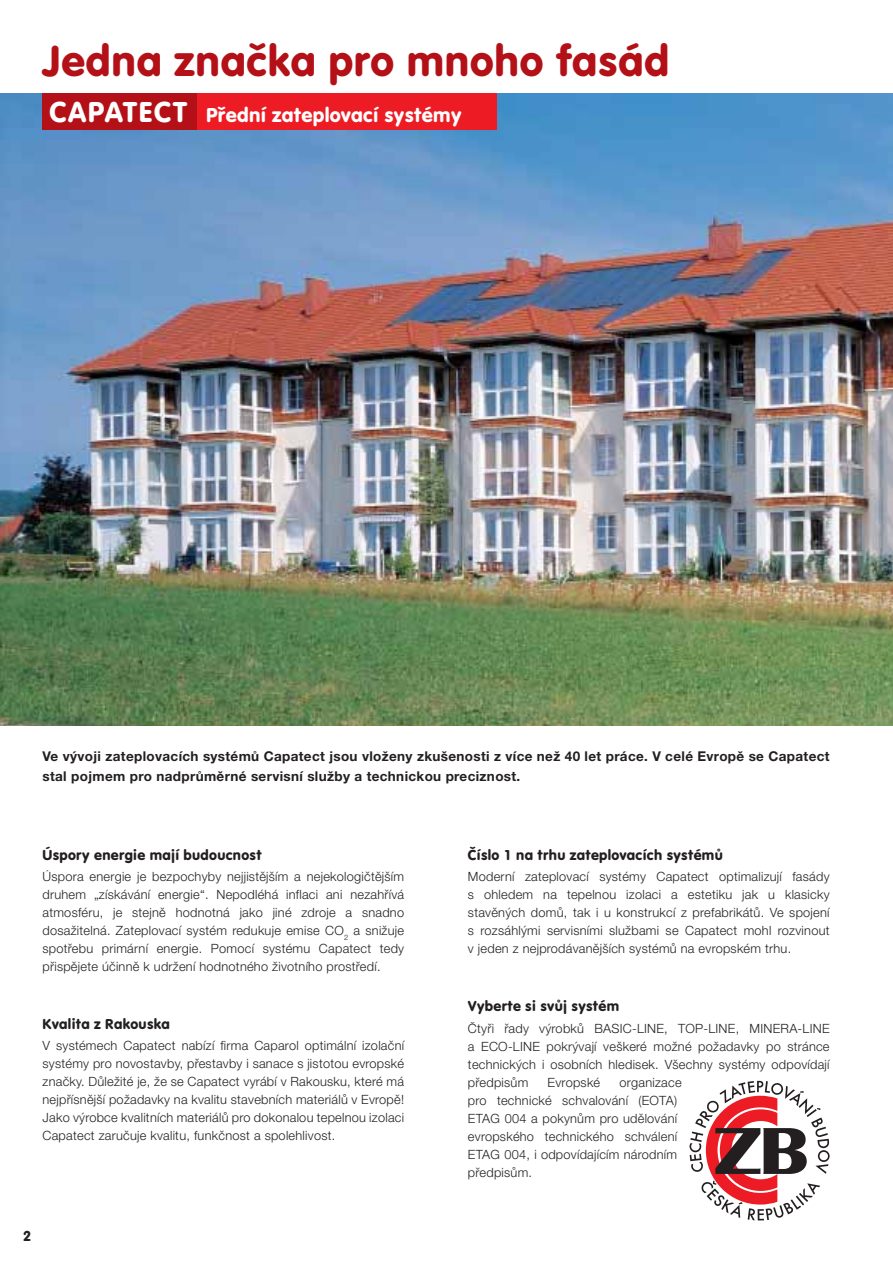
<style>
.page{position:relative;width:893px;height:1263px;background:#fff}
.page>*{position:absolute;margin:0;border:0;box-sizing:border-box;transform-origin:0 0}
.t1{font:45px "VAG Rundschrift DCE";letter-spacing:.015em;color:#b31117}
.t2{font:21px "VAG Rundschrift DCE";letter-spacing:.015em;color:#fff}
.t3{font:15px "VAG Rundschrift DCE";letter-spacing:.02em;color:#231f20}
.t4{font:700 13.5px/19.5px "Helvetica Neue CE";letter-spacing:.025em;color:#231f20}
.t5{font:300 12.75px/18px "Helvetica Neue CE";letter-spacing:.02em;color:#231f20;text-align:justify}
.s1{font-size:30px}
</style>
<div class="page">
<img style="left:0;top:94px;width:892px;height:631px">
<div style="left:43px;top:94px;width:446px;height:36px;background:#b31117"></div>
<div style="left:197px;top:94px;width:299px;height:36px;background:#ed1c24"></div>
<svg style="left:689px;top:1081px;width:140px;height:139px"></svg>
<h1 class="t1" style="left:43px;top:45px;width:628px">Jedna značka pro mnoho fasád</h1>
<h2 class="t2" style="left:50px;top:107px;width:413px"><span class="s1">CAPATECT</span> Přední zateplovací systémy</h2>
<p class="t4" style="left:43px;top:748px;width:788px">Ve vývoji zateplovacích systémů Capatect jsou vloženy zkušenosti z více než 40 let práce. V celé Evropě se Capatect stal pojmem pro nadprůměrné servisní služby a technickou preciznost.</p>
<p class="t3" style="left:43px;top:850px;width:221px">Úspory energie mají budoucnost</p>
<p class="t5" style="left:43px;top:869px;width:363px">Úspora energie je bezpochyby nejjistějším a nejekologičtějším druhem „získávání energie“. Nepodléhá inflaci ani nezahřívá atmosféru, je stejně hodnotná jako jiné zdroje a snadno dosažitelná. Zateplovací systém redukuje emise CO<sub>2</sub> a snižuje spotřebu primární energie. Pomocí systému Capatect tedy přispějete účinně k udržení hodnotného životního prostředí.</p>
<p class="t3" style="left:43px;top:1018px;width:129px">Kvalita z Rakouska</p>
<p class="t5" style="left:43px;top:1038px;width:363px">V systémech Capatect nabízí firma Caparol optimální izolační systémy pro novostavby, přestavby i sanace s jistotou evropské značky. Důležité je, že se Capatect vyrábí v Rakousku, které má nejpřísnější požadavky na kvalitu stavebních materiálů v Evropě!<br>Jako výrobce kvalitních materiálů pro dokonalou tepelnou izolaci Capatect zaručuje kvalitu, funkčnost a spolehlivost.</p>
<p class="t3" style="left:23px;top:1231px;width:9px">2</p>
<p class="t3" style="left:468px;top:850px;width:256px">Číslo 1 na trhu zateplovacích systémů</p>
<p class="t5" style="left:468px;top:869px;width:363px">Moderní zateplovací systémy Capatect optimalizují fasády s ohledem na tepelnou izolaci a estetiku jak u klasicky stavěných domů, tak i u konstrukcí z prefabrikátů. Ve spojení s rozsáhlými servisními službami se Capatect mohl rozvinout v jeden z nejprodávanějších systémů na evropském trhu.</p>
<p class="t3" style="left:468px;top:1001px;width:153px">Vyberte si svůj systém</p>
<p class="t5" style="left:468px;top:1021px;width:363px">Čtyři řady výrobků BASIC-LINE, TOP-LINE, MINERA-LINE a ECO-LINE pokrývají veškeré možné požadavky po stránce technických i osobních hledisek. Všechny systémy odpovídají předpisům</p>
<p class="t5" style="left:547px;top:1075px;width:54px">Evropské</p>
<p class="t5" style="left:468px;top:1075px;width:215px;text-align:left;text-indent:151px">organizace pro technické schvalování (EOTA)<br>ETAG 004 a pokynům pro udělování evropského technického schválení<br>ETAG 004, i odpovídajícím národním předpisům.</p>
</div>
